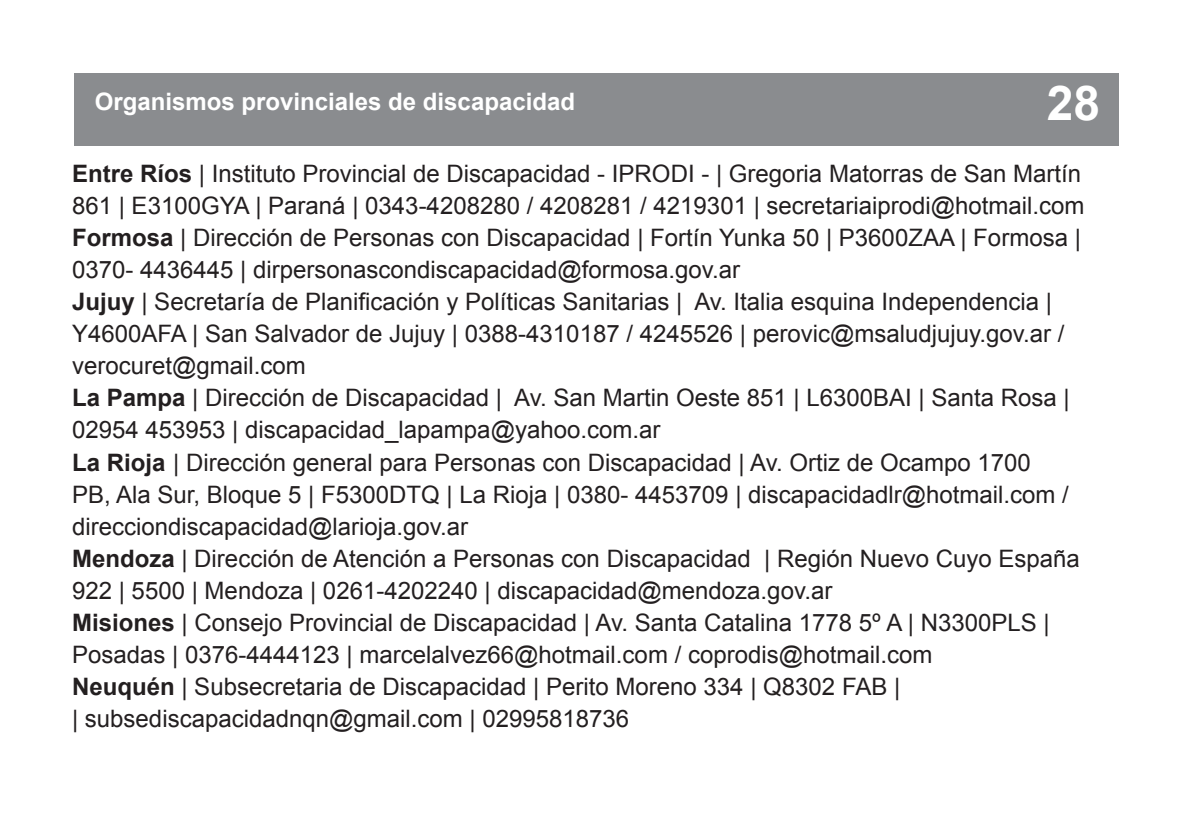
<style>
.page{position:relative;width:1191px;height:840px;background:#fff}
.page>*{position:absolute;margin:0;border:0;box-sizing:border-box;transform-origin:0 0}
.t1{font:700 48px "Arial";color:#fff}
.t2{font:24px/32px "Arial";color:#231f20}
.t3{font:700 24px "Arial";color:#fff}
.s1{font-weight:700}
</style>
<div class="page">
<div style="left:74px;top:73px;width:1045px;height:73px;background:#8a8c8f"></div>
<p class="t3" style="left:95px;top:85px;width:482px">Organismos provinciales de discapacidad</p>
<p class="t1" style="left:1046px;top:70px;width:55px">28</p>
<p class="t2" style="left:72px;top:157px;width:1014px"><span class="s1">Entre Ríos</span> | Instituto Provincial de Discapacidad - IPRODI - | Gregoria Matorras de San Martín<br>861 | E3100GYA | Paraná | 0343-4208280 / 4208281 / 4219301 | secretariaiprodi@hotmail.com</p>
<p class="t2" style="left:72px;top:221px;width:1010px"><span class="s1">Formosa</span> | Dirección de Personas con Discapacidad | Fortín Yunka 50 | P3600ZAA | Formosa |<br>0370- 4436445 | dirpersonascondiscapacidad@formosa.gov.ar</p>
<p class="t2" style="left:72px;top:285px;width:994px"><span class="s1">Jujuy</span> | Secretaría de Planificación y Políticas Sanitarias | Av. Italia esquina Independencia |<br>Y4600AFA | San Salvador de Jujuy | 0388-4310187 / 4245526 | perovic@msaludjujuy.gov.ar / verocuret@gmail.com</p>
<p class="t2" style="left:72px;top:381px;width:999px"><span class="s1">La Pampa</span> | Dirección de Discapacidad | Av. San Martin Oeste 851 | L6300BAI | Santa Rosa |<br>02954 453953 | discapacidad_lapampa@yahoo.com.ar</p>
<p class="t2" style="left:72px;top:445px;width:998px"><span class="s1">La Rioja</span> | Dirección general para Personas con Discapacidad | Av. Ortiz de Ocampo 1700<br>PB, Ala Sur, Bloque 5 | F5300DTQ | La Rioja | 0380- 4453709 | discapacidadlr@hotmail.com / direcciondiscapacidad@larioja.gov.ar</p>
<p class="t2" style="left:72px;top:541px;width:1009px"><span class="s1">Mendoza</span> | Dirección de Atención a Personas con Discapacidad | Región Nuevo Cuyo España<br>922 | 5500 | Mendoza | 0261-4202240 | discapacidad@mendoza.gov.ar</p>
<p class="t2" style="left:72px;top:605px;width:979px"><span class="s1">Misiones</span> | Consejo Provincial de Discapacidad | Av. Santa Catalina 1778 5º A | N3300PLS |<br>Posadas | 0376-4444123 | marcelalvez66@hotmail.com / coprodis@hotmail.com</p>
<p class="t2" style="left:72px;top:669px;width:830px"><span class="s1">Neuquén</span> | Subsecretaria de Discapacidad | Perito Moreno 334 | Q8302 FAB | | subsediscapacidadnqn@gmail.com | 02995818736</p>
</div>
